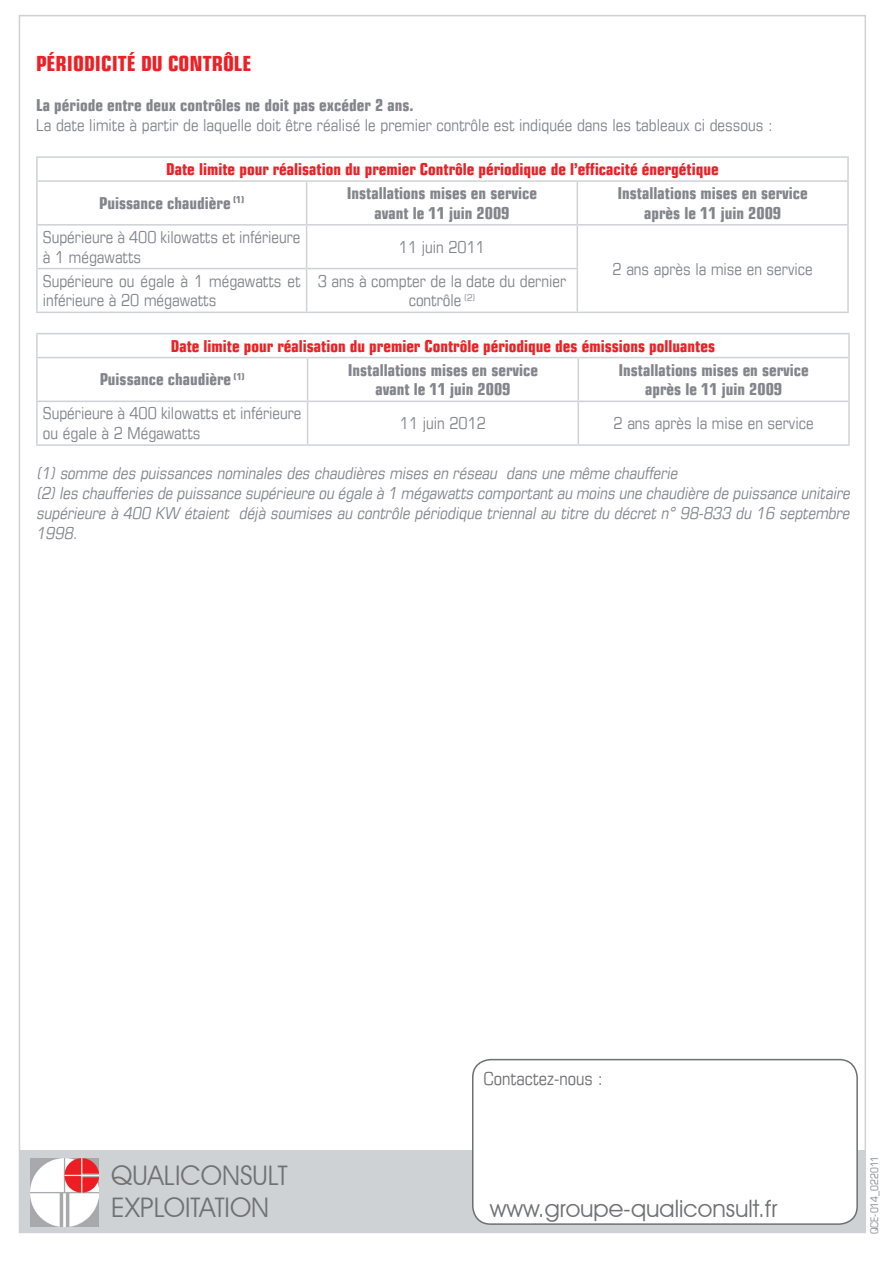
<style>
.page{position:relative;width:893px;height:1263px;background:#fff}
.page>*{position:absolute;margin:0;border:0;box-sizing:border-box;transform-origin:0 0}
.t1{font:33px "Avant Garde IT Cby BT";color:#707173}
.t2{font:27px "Avant Garde IT Cby BT";color:#707173}
.t3{font:24px "Avant Garde IT Cby BT";color:#707173}
.t4{font:700 condensed 21px "Eurostile LT";color:#eb2125}
.t5{font:condensed 18px "Eurostile LT";color:#707173}
.t6{font:condensed 16.5px/19.8px "Eurostile LT";color:#82858b}
.t7{font:italic condensed 16.5px/19.8px "Eurostile LT";color:#82858b;text-align:justify}
.t8{font:700 condensed 16.5px "Eurostile LT";color:#82858b}
.t9{font:700 condensed 16.5px "Eurostile LT";color:#eb2125}
.t10{font:16.5px "Avant Garde IT Cby BT";color:#707173}
.t11{font:condensed 10.5px "Eurostile LT";color:#82858b}
</style>
<div class="page">
<hr style="left:36px;top:156px;width:271px;height:2px;background:#cfd2d5">
<hr style="left:36px;top:158px;width:2px;height:22px;background:#cfd2d5">
<hr style="left:307px;top:156px;width:270px;height:2px;background:#cfd2d5">
<hr style="left:577px;top:156px;width:272px;height:2px;background:#cfd2d5">
<hr style="left:847px;top:158px;width:2px;height:22px;background:#cfd2d5">
<hr style="left:36px;top:180px;width:271px;height:2px;background:#cfd2d5">
<hr style="left:36px;top:182px;width:2px;height:42px;background:#cfd2d5">
<hr style="left:307px;top:180px;width:270px;height:2px;background:#cfd2d5">
<hr style="left:306px;top:182px;width:1px;height:42px;background:#cfd2d5">
<hr style="left:577px;top:180px;width:272px;height:2px;background:#cfd2d5">
<hr style="left:577px;top:182px;width:1px;height:42px;background:#cfd2d5">
<hr style="left:847px;top:182px;width:2px;height:42px;background:#cfd2d5">
<hr style="left:36px;top:224px;width:271px;height:2px;background:#cfd2d5">
<hr style="left:36px;top:226px;width:2px;height:42px;background:#cfd2d5">
<hr style="left:307px;top:224px;width:270px;height:2px;background:#cfd2d5">
<hr style="left:306px;top:226px;width:1px;height:42px;background:#cfd2d5">
<hr style="left:577px;top:224px;width:272px;height:2px;background:#cfd2d5">
<hr style="left:577px;top:226px;width:1px;height:42px;background:#cfd2d5">
<hr style="left:847px;top:226px;width:2px;height:43px;background:#cfd2d5">
<hr style="left:36px;top:268px;width:271px;height:1px;background:#cfd2d5">
<hr style="left:36px;top:269px;width:2px;height:43px;background:#cfd2d5">
<hr style="left:307px;top:268px;width:271px;height:1px;background:#cfd2d5">
<hr style="left:306px;top:269px;width:1px;height:43px;background:#cfd2d5">
<hr style="left:577px;top:269px;width:1px;height:43px;background:#cfd2d5">
<hr style="left:847px;top:269px;width:2px;height:43px;background:#cfd2d5">
<hr style="left:36px;top:312px;width:271px;height:1px;background:#cfd2d5">
<hr style="left:307px;top:312px;width:270px;height:1px;background:#cfd2d5">
<hr style="left:577px;top:312px;width:272px;height:1px;background:#cfd2d5">
<hr style="left:36px;top:333px;width:272px;height:1px;background:#cfd2d5">
<hr style="left:36px;top:334px;width:2px;height:23px;background:#cfd2d5">
<hr style="left:308px;top:333px;width:270px;height:1px;background:#cfd2d5">
<hr style="left:578px;top:333px;width:272px;height:1px;background:#cfd2d5">
<hr style="left:848px;top:334px;width:2px;height:23px;background:#cfd2d5">
<hr style="left:36px;top:357px;width:272px;height:1px;background:#cfd2d5">
<hr style="left:36px;top:358px;width:2px;height:43px;background:#cfd2d5">
<hr style="left:308px;top:357px;width:270px;height:1px;background:#cfd2d5">
<hr style="left:307px;top:358px;width:1px;height:43px;background:#cfd2d5">
<hr style="left:578px;top:357px;width:272px;height:1px;background:#cfd2d5">
<hr style="left:578px;top:358px;width:1px;height:43px;background:#cfd2d5">
<hr style="left:848px;top:358px;width:2px;height:43px;background:#cfd2d5">
<hr style="left:36px;top:401px;width:272px;height:1px;background:#cfd2d5">
<hr style="left:36px;top:402px;width:2px;height:42px;background:#cfd2d5">
<hr style="left:308px;top:401px;width:270px;height:1px;background:#cfd2d5">
<hr style="left:307px;top:402px;width:1px;height:42px;background:#cfd2d5">
<hr style="left:578px;top:401px;width:272px;height:1px;background:#cfd2d5">
<hr style="left:578px;top:402px;width:1px;height:42px;background:#cfd2d5">
<hr style="left:848px;top:402px;width:2px;height:42px;background:#cfd2d5">
<hr style="left:36px;top:444px;width:272px;height:2px;background:#cfd2d5">
<hr style="left:308px;top:444px;width:270px;height:2px;background:#cfd2d5">
<hr style="left:578px;top:444px;width:272px;height:2px;background:#cfd2d5">
<div style="left:20px;top:1150px;width:846px;height:83px;background:#cfd2d5"></div>
<div style="left:473px;top:1059px;width:384px;height:165px;background:#fff;border-radius:18px"></div>
<div style="left:472px;top:1059px;width:386px;height:166px;border:2px solid #6c6f74;border-radius:18px"></div>
<p class="t4" style="left:36px;top:51px;width:217px">périodicité du contrôle</p>
<p class="t8" style="left:36px;top:95px;width:379px">La période entre deux contrôles ne doit pas excéder 2 ans.</p>
<p class="t6" style="left:36px;top:115px;width:738px">La date limite à partir de laquelle doit être réalisé le premier contrôle est indiquée dans les tableaux ci dessous :</p>
<p class="t9" style="left:166px;top:159px;width:554px">Date limite pour réalisation du premier Contrôle périodique de l’efficacité énergétique</p>
<p class="t8" style="left:99px;top:193px;width:147px">Puissance chaudière <sup>(1)</sup></p>
<p class="t8" style="left:347px;top:183px;width:192px">Installations mises en service</p>
<p class="t8" style="left:374px;top:203px;width:137px">avant le 11 juin 2009</p>
<p class="t8" style="left:617px;top:183px;width:192px">Installations mises en service</p>
<p class="t8" style="left:644px;top:203px;width:139px">après le 11 juin 2009</p>
<p class="t6" style="left:43px;top:227px;width:259px">Supérieure à 400 kilowatts et inférieure à 1 mégawatts</p>
<p class="t6" style="left:399px;top:237px;width:88px">11 juin 2011</p>
<p class="t6" style="left:613px;top:259px;width:202px">2 ans après la mise en service</p>
<p class="t6" style="left:43px;top:270px;width:259px">Supérieure ou égale à 1 mégawatts et inférieure à 20 mégawatts</p>
<p class="t6" style="left:318px;top:270px;width:250px;text-align:center">3 ans à compter de la date du dernier contrôle <sup>(2)</sup></p>
<p class="t9" style="left:171px;top:336px;width:546px">Date limite pour réalisation du premier Contrôle périodique des émissions polluantes</p>
<p class="t8" style="left:100px;top:369px;width:147px">Puissance chaudière <sup>(1)</sup></p>
<p class="t8" style="left:348px;top:360px;width:192px">Installations mises en service</p>
<p class="t8" style="left:375px;top:379px;width:137px">avant le 11 juin 2009</p>
<p class="t8" style="left:618px;top:360px;width:192px">Installations mises en service</p>
<p class="t8" style="left:645px;top:379px;width:139px">après le 11 juin 2009</p>
<p class="t6" style="left:43px;top:403px;width:260px">Supérieure à 400 kilowatts et inférieure ou égale à 2 Mégawatts</p>
<p class="t6" style="left:400px;top:413px;width:88px">11 juin 2012</p>
<p class="t6" style="left:614px;top:413px;width:202px">2 ans après la mise en service</p>
<p class="t7" style="left:36px;top:463px;width:646px">(1) somme des puissances nominales des chaudières mises en réseau dans une même chaufferie</p>
<p class="t7" style="left:36px;top:483px;width:819px">(2)les chaufferies de puissance supérieure ou égale à 1 mégawatts comportantau moins une chaudière de puissance unitaire supérieure à 400 KW étaient déjà soumises au contrôle périodique triennal au titre du décret n° 98-833 du 16 septembre 1998.</p>
<p class="t2" style="left:111px;top:1159px;width:178px">QUALICONSULT</p>
<p class="t2" style="left:111px;top:1191px;width:160px">EXPLOITATION</p>
<p class="t1" style="left:111px;top:1158px;width:217px">QUALICONSULT</p>
<p class="t10" style="left:111px;top:1200px;width:219px">Notre ambition, votre sécurité</p>
<p class="t5" style="left:483px;top:1068px;width:121px">Contactez-nous :</p>
<p class="t3" style="left:490px;top:1193px;width:289px">www.groupe-qualiconsult.fr</p>
<p class="t11" style="left:868px;top:1234px;width:80px;rotate:-90deg">QCE-014_022011</p>
</div>
